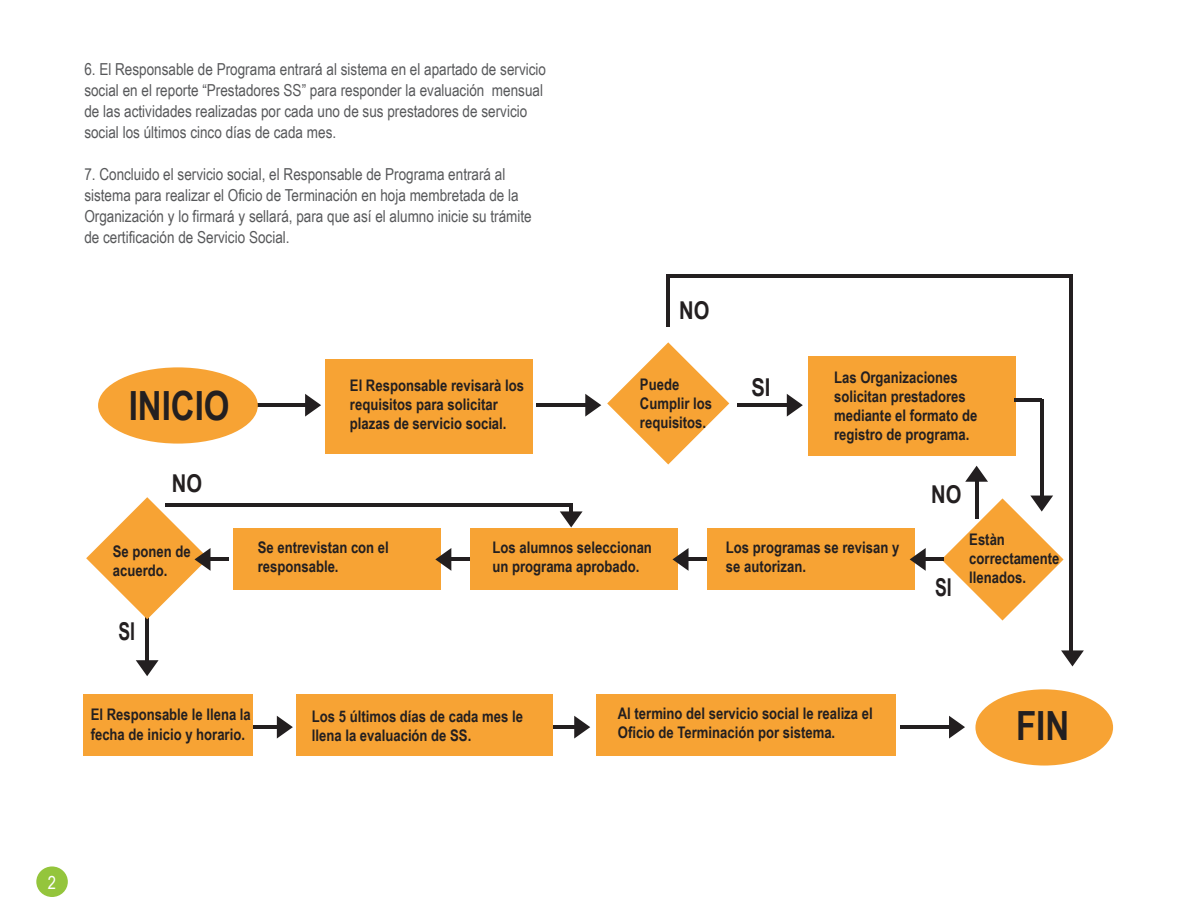
<style>
.page{position:relative;width:1188px;height:918px;background:#fff}
.page>*{position:absolute;margin:0;border:0;box-sizing:border-box;transform-origin:0 0}
.t1{font:700 40.2px "Arial Narrow";color:#231f20}
.t2{font:700 24.6px "Arial Narrow";color:#231f20}
.t3{font:700 24.6px "Arial Narrow";color:#231f20;scale:.87 1}
.t4{font:18px "Arial Narrow";color:#fff}
.t5{font:16.5px/21px "Arial Narrow";color:#57585a}
.t6{font:700 15.9px/19.2px "Arial Narrow";color:#231f20}
</style>
<div class="page">
<div style="left:36px;top:866px;width:32px;height:31px;background:#94c53c;border-radius:50%"></div>
<hr style="left:253px;top:726px;width:27px;height:3px;background:#231f20">
<svg style="left:277px;top:716px;width:16px;height:23px"></svg>
<hr style="left:550px;top:726px;width:27px;height:3px;background:#231f20">
<svg style="left:574px;top:716px;width:16px;height:23px"></svg>
<hr style="left:900px;top:726px;width:52px;height:3px;background:#231f20">
<svg style="left:949px;top:716px;width:16px;height:23px"></svg>
<hr style="left:146px;top:611px;width:3px;height:52px;background:#231f20">
<svg style="left:136px;top:660px;width:23px;height:16px"></svg>
<div style="left:325px;top:359px;width:208px;height:94px;background:#f7a334"></div>
<div style="left:233px;top:528px;width:208px;height:62px;background:#f7a334"></div>
<div style="left:83px;top:694px;width:170px;height:62px;background:#f7a334"></div>
<div style="left:296px;top:694px;width:257px;height:62px;background:#f7a334"></div>
<div style="left:596px;top:694px;width:300px;height:62px;background:#f7a334"></div>
<div style="left:470px;top:528px;width:208px;height:62px;background:#f7a334"></div>
<div style="left:708px;top:528px;width:207px;height:62px;background:#f7a334"></div>
<div style="left:808px;top:356px;width:208px;height:100px;background:#f7a334"></div>
<svg style="left:607px;top:342px;width:122px;height:122px"></svg>
<hr style="left:256px;top:404px;width:52px;height:3px;background:#231f20">
<svg style="left:305px;top:394px;width:16px;height:23px"></svg>
<hr style="left:207px;top:558px;width:21px;height:3px;background:#231f20">
<svg style="left:86px;top:497px;width:125px;height:122px"></svg>
<hr style="left:448px;top:558px;width:21px;height:3px;background:#231f20">
<svg style="left:435px;top:548px;width:16px;height:23px"></svg>
<hr style="left:685px;top:558px;width:21px;height:3px;background:#231f20">
<svg style="left:673px;top:548px;width:16px;height:23px"></svg>
<hr style="left:923px;top:558px;width:21px;height:3px;background:#231f20">
<svg style="left:910px;top:548px;width:16px;height:23px"></svg>
<hr style="left:536px;top:404px;width:52px;height:3px;background:#231f20">
<svg style="left:585px;top:394px;width:16px;height:23px"></svg>
<hr style="left:1040px;top:399px;width:3px;height:100px;background:#231f20">
<svg style="left:941px;top:496px;width:123px;height:125px"></svg>
<hr style="left:975px;top:479px;width:3px;height:40px;background:#231f20">
<svg style="left:965px;top:466px;width:23px;height:16px"></svg>
<hr style="left:1070px;top:275px;width:3px;height:376px;background:#231f20">
<svg style="left:1061px;top:650px;width:23px;height:16px"></svg>
<hr style="left:666px;top:275px;width:407px;height:3px;background:#231f20">
<hr style="left:165px;top:503px;width:406px;height:3px;background:#231f20">
<hr style="left:738px;top:404px;width:52px;height:3px;background:#231f20">
<svg style="left:787px;top:394px;width:16px;height:23px"></svg>
<hr style="left:666px;top:275px;width:3px;height:52px;background:#231f20">
<hr style="left:569px;top:504px;width:3px;height:17px;background:#231f20">
<hr style="left:1014px;top:399px;width:28px;height:3px;background:#231f20">
<div style="left:98px;top:367px;width:160px;height:77px;background:#f7a334;border-radius:50%"></div>
<div style="left:975px;top:689px;width:138px;height:77px;background:#f7a334;border-radius:50%"></div>
<svg style="left:560px;top:511px;width:23px;height:16px"></svg>
<p class="t5" style="left:84px;top:58px;width:463px">6. El Responsable de Programa entrará al sistema en el apartado de servicio social en el reporte “Prestadores SS” para responder la evaluación mensual de las actividades realizadas por cada uno de sus prestadores de servicio social los últimos cinco días de cada mes.</p>
<p class="t5" style="left:84px;top:163px;width:449px">7. Concluido el servicio social, el Responsable de Programa entrará al sistema para realizar el Oficio de Terminación en hoja membretada de la Organización y lo firmará y sellará, para que así el alumno inicie su trámite de certificación de Servicio Social.</p>
<h1 class="t1" style="left:129px;top:375px;width:102px">INICIO</h1>
<h2 class="t2" style="left:172px;top:465px;width:32px">NO</h2>
<p class="t6" style="left:350px;top:375px;width:176px">El Responsable revisarà los requisitos para solicitar plazas de servicio social.</p>
<h2 class="t2" style="left:679px;top:291px;width:32px">NO</h2>
<p class="t6" style="left:640px;top:374px;width:74px">Puede<br>Cumplir los requisitos.</p>
<h2 class="t2" style="left:751px;top:369px;width:21px">SI</h2>
<p class="t6" style="left:834px;top:367px;width:145px">Las Organizaciones solicitan prestadores mediante el formato de registro de programa.</p>
<h2 class="t2" style="left:931px;top:476px;width:32px">NO</h2>
<p class="t6" style="left:258px;top:537px;width:133px">Se entrevistan con el responsable.</p>
<p class="t6" style="left:113px;top:541px;width:79px">Se ponen de acuerdo.</p>
<p class="t6" style="left:493px;top:537px;width:161px">Los alumnos seleccionan un programa aprobado.</p>
<p class="t6" style="left:726px;top:537px;width:175px">Los programas se revisan y se autorizan.</p>
<h2 class="t3" style="left:119px;top:613px;width:21px">SI</h2>
<p class="t6" style="left:91px;top:704px;width:162px">El Responsable le llena la fecha de inicio y horario.</p>
<p class="t6" style="left:312px;top:706px;width:213px">Los 5 últimos días de cada mes le llena la evaluación de SS.</p>
<p class="t6" style="left:618px;top:703px;width:256px">Al termino del servicio social le realiza el<br>Oficio de Terminación por sistema.</p>
<h2 class="t3" style="left:935px;top:568px;width:21px">SI</h2>
<p class="t6" style="left:969px;top:529px;width:92px">Estàn correctamente llenados.</p>
<h1 class="t1" style="left:1016px;top:696px;width:55px">FIN</h1>
<p class="t4" style="left:48px;top:869px;width:10px">2</p>
</div>
